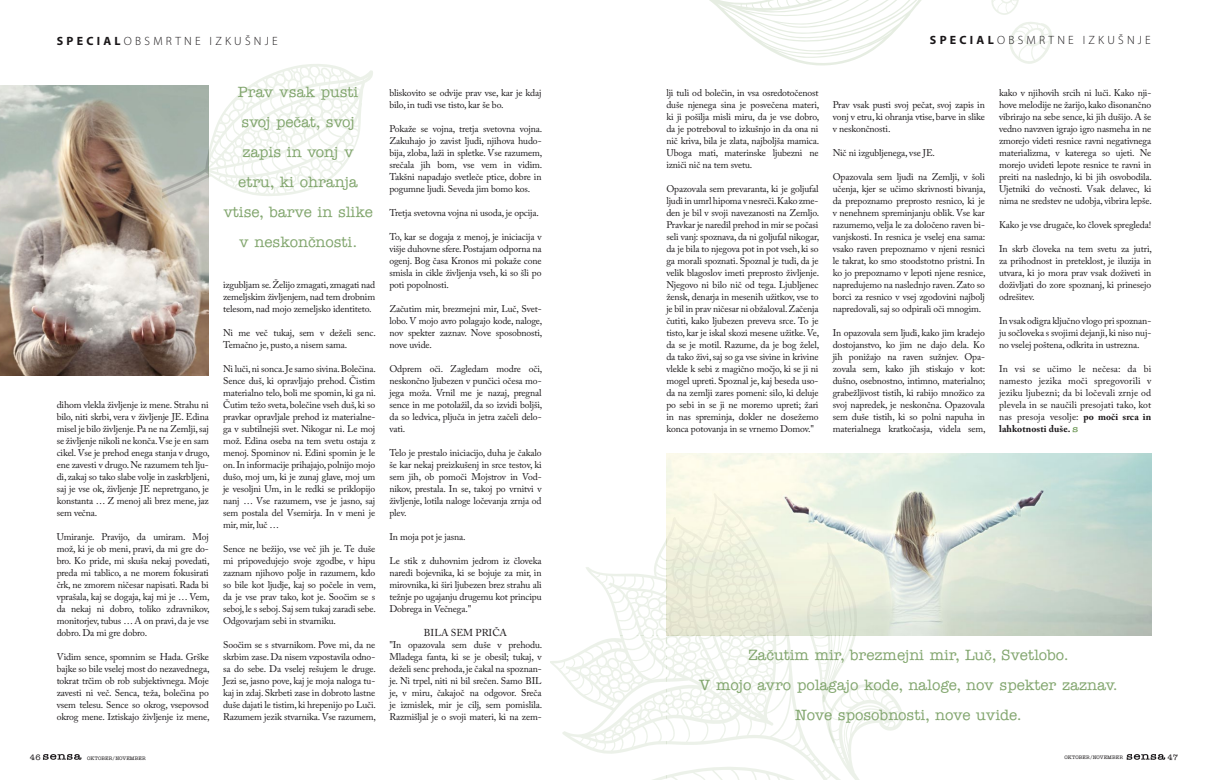
<style>
.page{position:relative;width:1208px;height:780px;background:#fff}
.page>*{position:absolute;margin:0;border:0;box-sizing:border-box;transform-origin:0 0}
.t1{font:500 15px/30px "American Typewriter";color:#82a66e;text-align:center}
.t2{font:300 12px "Myriad Pro";letter-spacing:.27em;color:#1a1719}
.t3{font:10px "Adobe Caslon Pro";color:#1a1719}
.t4{font:9.7px/12px "Adobe Caslon Pro";letter-spacing:-.015em;color:#1a1719;text-align:justify}
.t5{font:500 8px "American Typewriter";color:#1a1719}
.t6{font:500 5px "American Typewriter";letter-spacing:.025em;color:#1a1719}
.s1{font-weight:700}
</style>
<div class="page">
<svg style="left:1126px;top:754px;width:39px;height:5px"></svg>
<svg style="left:43px;top:754px;width:38px;height:5px"></svg>
<img style="left:0;top:85px;width:209px;height:291px">
<img style="left:666px;top:454px;width:485px;height:181px">
<svg style="left:1072px;top:427px;width:5px;height:5px"></svg>
<svg style="left:550px;top:492px;width:369px;height:288px"></svg>
<svg style="left:162px;top:64px;width:211px;height:208px"></svg>
<svg style="left:709px;top:0;width:213px;height:66px"></svg>
<svg style="left:1009px;top:22px;width:43px;height:42px"></svg>
<svg style="left:991px;top:0;width:28px;height:15px"></svg>
<p class="t2" style="left:57px;top:34px;width:222px"><span class="s1">SPECIAL</span>OBSMRTNE IZKUŠNJE</p>
<p class="t2" style="left:930px;top:33px;width:222px"><span class="s1">SPECIAL</span>OBSMRTNE IZKUŠNJE</p>
<p class="t4" style="left:57px;top:399px;width:154px">dihom vlekla življenje iz mene. Strahu ni bilo, niti skrbi, vera v življenje JE. Edina misel je bilo življenje. Pa ne na Zemlji, saj se življenje nikoli ne konča. Vse je en sam cikel. Vse je prehod enega stanja v drugo, ene zavesti v drugo. Ne razumem teh lju&shy;di, zakaj so tako slabe volje in zaskrbljeni, saj je vse ok, življenje JE nepretrgano, je konstanta … Z menoj ali brez mene, jaz sem večna.</p>
<p class="t4" style="left:57px;top:531px;width:154px">Umiranje. Pravijo, da umiram. Moj mož, ki je ob meni, pravi, da mi gre do&shy;bro. Ko pride, mi skuša nekaj povedati, preda mi tablico, a ne morem fokusirati črk, ne zmorem ničesar napisati. Rada bi vprašala, kaj se dogaja, kaj mi je … Vem, da nekaj ni dobro, toliko zdravnikov, monitorjev, tubus … A on pravi, da je vse dobro. Da mi gre dobro.</p>
<p class="t4" style="left:57px;top:651px;width:154px">Vidim sence, spomnim se Hada. Grške bajke so bile vselej most do nezavednega, tokrat trčim ob rob subjektivnega. Moje zavesti ni več. Senca, teža, bolečina po vsem telesu. Sence so okrog, vsepovsod okrog mene. Iztiskajo življenje iz mene,</p>
<p class="t1" style="left:223px;top:77px;width:151px">Prav vsak pusti svoj pečat, svoj zapis in vonj v etru, ki ohranja vtise, barve in slike v neskončnosti.</p>
<p class="t4" style="left:223px;top:279px;width:154px">izgubljam se. Želijo zmagati, zmagati nad zemeljskim življenjem, nad tem drobnim telesom, nad mojo zemeljsko identiteto.</p>
<p class="t4" style="left:223px;top:327px;width:154px">Ni me več tukaj, sem v deželi senc.<br>Temačno je, pusto, a nisem sama.</p>
<p class="t4" style="left:223px;top:363px;width:154px">Ni luči, ni sonca. Je samo sivina. Bolečina.<br>Sence duš, ki opravljajo prehod. Čistim materialno telo, boli me spomin, ki ga ni.<br>Čutim težo sveta, bolečine vseh duš, ki so pravkar opravljale prehod iz materialne&shy;ga v subtilnejši svet. Nikogar ni. Le moj mož. Edina oseba na tem svetu ostaja z menoj. Spominov ni. Edini spomin je le on. In informacije prihajajo, polnijo mojo dušo, moj um, ki je zunaj glave, moj um je vesoljni Um, in le redki se priklopijo nanj … Vse razumem, vse je jasno, saj sem postala del Vsemirja. In v meni je mir, mir, luč …</p>
<p class="t4" style="left:223px;top:543px;width:154px">Sence ne bežijo, vse več jih je. Te duše mi pripovedujejo svoje zgodbe, v hipu zaznam njihovo polje in razumem, kdo so bile kot ljudje, kaj so počele in vem, da je vse prav tako, kot je. Soočim se s seboj, le s seboj. Saj sem tukaj zaradi sebe.<br>Odgovarjam sebi in stvarniku.</p>
<p class="t4" style="left:223px;top:639px;width:154px">Soočim se s stvarnikom. Pove mi, da ne skrbim zase. Da nisem vzpostavila odno&shy;sa do sebe. Da vselej rešujem le druge.<br>Jezi se, jasno pove, kaj je moja naloga tu&shy;kaj in zdaj. Skrbeti zase in dobroto lastne duše dajati le tistim, ki hrepenijo po Luči.<br>Razumem jezik stvarnika. Vse razumem,</p>
<p class="t4" style="left:389px;top:87px;width:154px">bliskovito se odvije prav vse, kar je kdaj bilo, in tudi vse tisto, kar še bo.</p>
<p class="t4" style="left:389px;top:123px;width:154px">Pokaže se vojna, tretja svetovna vojna.<br>Zakuhajo jo zavist ljudi, njihova hudo&shy;bija, zloba, laži in spletke. Vse razumem, srečala jih bom, vse vem in vidim.<br>Takšni napadajo svetleče ptice, dobre in pogumne ljudi. Seveda jim bomo kos.</p>
<p class="t4" style="left:389px;top:207px;width:151px">Tretja svetovna vojna ni usoda, je opcija.</p>
<p class="t4" style="left:389px;top:231px;width:154px">To, kar se dogaja z menoj, je iniciacija v višje duhovne sfere. Postajam odporna na ogenj. Bog časa Kronos mi pokaže cone smisla in cikle življenja vseh, ki so šli po poti popolnosti.</p>
<p class="t4" style="left:389px;top:303px;width:154px">Začutim mir, brezmejni mir, Luč, Svet&shy;lobo. V mojo avro polagajo kode, naloge, nov spekter zaznav. Nove sposobnosti, nove uvide.</p>
<p class="t4" style="left:389px;top:363px;width:154px">Odprem oči. Zagledam modre oči, neskončno ljubezen v punčici očesa mo&shy;jega moža. Vrnil me je nazaj, pregnal sence in me potolažil, da so izvidi boljši, da so ledvica, pljuča in jetra začeli delo&shy;vati.</p>
<p class="t4" style="left:389px;top:447px;width:154px">Telo je prestalo iniciacijo, duha je čakalo še kar nekaj preizkušenj in srce testov, ki sem jih, ob pomoči Mojstrov in Vod&shy;nikov, prestala. In se, takoj po vrnitvi v življenje, lotila naloge ločevanja zrnja od plev.</p>
<p class="t4" style="left:389px;top:531px;width:78px">In moja pot je jasna.</p>
<p class="t4" style="left:389px;top:555px;width:154px">Le stik z duhovnim jedrom iz človeka naredi bojevnika, ki se bojuje za mir, in mirovnika, ki širi ljubezen brez strahu ali težnje po ugajanju drugemu kot principu Dobrega in Večnega."</p>
<p class="t3" style="left:424px;top:627px;width:85px">BILA SEM PRIČA</p>
<p class="t4" style="left:389px;top:639px;width:154px">"In opazovala sem duše v prehodu.<br>Mladega fanta, ki se je obesil; tukaj, v deželi senc prehoda, je čakal na spoznan&shy;je. Ni trpel, niti ni bil srečen. Samo BIL je, v miru, čakajoč na odgovor. Sreča je izmislek, mir je cilj, sem pomislila.<br>Razmišljal je o svoji materi, ki na zem-</p>
<p class="t4" style="left:666px;top:87px;width:154px">lji tuli od bolečin, in vsa osredotočenost duše njenega sina je posvečena materi, ki ji pošilja misli miru, da je vse dobro, da je potreboval to izkušnjo in da ona ni nič kriva, bila je zlata, najboljša mamica.<br>Uboga mati, materinske ljubezni ne izniči nič na tem svetu.</p>
<p class="t4" style="left:666px;top:183px;width:154px">Opazovala sem prevaranta, ki je goljufal ljudi in umrl hipoma v nesreči. Kako zme&shy;den je bil v svoji navezanosti na Zemljo.<br>Pravkar je naredil prehod in mir se počasi seli vanj: spoznava, da ni goljufal nikogar, da je bila to njegova pot in pot vseh, ki so ga morali spoznati. Spoznal je tudi, da je velik blagoslov imeti preprosto življenje.<br>Njegovo ni bilo nič od tega. Ljubljenec žensk, denarja in mesenih užitkov, vse to je bil in prav ničesar ni obžaloval. Začenja čutiti, kako ljubezen preveva srce. To je tisto, kar je iskal skozi mesene užitke. Ve, da se je motil. Razume, da je bog želel, da tako živi, saj so ga vse sivine in krivine vlekle k sebi z magično močjo, ki se ji ni mogel upreti. Spoznal je, kaj beseda uso&shy;da na zemlji zares pomeni: silo, ki deluje po sebi in se ji ne moremo upreti; žari in nas spreminja, dokler ne dosežemo konca potovanja in se vrnemo Domov."</p>
<p class="t4" style="left:832px;top:99px;width:154px">Prav vsak pusti svoj pečat, svoj zapis in vonj v etru, ki ohranja vtise, barve in slike v neskončnosti.</p>
<p class="t4" style="left:832px;top:147px;width:104px">Nič ni izgubljenega, vse JE.</p>
<p class="t4" style="left:832px;top:171px;width:154px">Opazovala sem ljudi na Zemlji, v šoli učenja, kjer se učimo skrivnosti bivanja, da prepoznamo preprosto resnico, ki je v nenehnem spreminjanju oblik. Vse kar razumemo, velja le za določeno raven bi&shy;vanjskosti. In resnica je vselej ena sama: vsako raven prepoznamo v njeni resnici le takrat, ko smo stoodstotno pristni. In ko jo prepoznamo v lepoti njene resnice, napredujemo na naslednjo raven. Zato so borci za resnico v vsej zgodovini najbolj napredovali, saj so odpirali oči mnogim.</p>
<p class="t4" style="left:832px;top:327px;width:154px">In opazovala sem ljudi, kako jim kradejo dostojanstvo, ko jim ne dajo dela. Ko jih ponižajo na raven sužnjev. Opa&shy;zovala sem, kako jih stiskajo v kot: dušno, osebnostno, intimno, materialno; grabežljivost tistih, ki rabijo množico za svoj napredek, je neskončna. Opazovala sem duše tistih, ki so polni napuha in materialnega kratkočasja, videla sem,</p>
<p class="t4" style="left:999px;top:87px;width:154px">kako v njihovih srcih ni luči. Kako nji&shy;hove melodije ne žarijo, kako disonančno vibrirajo na sebe sence, ki jih dušijo. A še vedno navzven igrajo igro nasmeha in ne zmorejo videti resnice ravni negativnega materializma, v katerega so ujeti. Ne morejo uvideti lepote resnice te ravni in preiti na naslednjo, ki bi jih osvobodila.<br>Ujetniki do večnosti. Vsak delavec, ki nima ne sredstev ne udobja, vibrira lepše.</p>
<p class="t4" style="left:999px;top:219px;width:154px">Kako je vse drugače, ko človek spregleda!</p>
<p class="t4" style="left:999px;top:243px;width:154px">In skrb človeka na tem svetu za jutri, za prihodnost in preteklost, je iluzija in utvara, ki jo mora prav vsak doživeti in doživljati do zore spoznanj, ki prinesejo odrešitev.</p>
<p class="t4" style="left:999px;top:315px;width:154px">In vsak odigra ključno vlogo pri spoznan&shy;ju sočloveka s svojimi dejanji, ki niso nuj&shy;no vselej poštena, odkrita in ustrezna.</p>
<p class="t4" style="left:999px;top:363px;width:154px">In vsi se učimo le nečesa: da bi namesto jezika moči spregovorili v jeziku ljubezni; da bi ločevali zrnje od plevela in se naučili presojati tako, kot nas presoja vesolje: <span class="s1">po moči srca in lahkotnosti duše.</span></p>
<p class="t1" style="left:748px;top:640px;width:322px">Začutim mir, brezmejni mir, Luč, Svetlobo.</p>
<p class="t1" style="left:699px;top:670px;width:420px">V mojo avro polagajo kode, naloge, nov spekter zaznav.</p>
<p class="t1" style="left:795px;top:700px;width:228px">Nove sposobnosti, nove uvide.</p>
<p class="t5" style="left:30px;top:752px;width:12px">46</p>
<p class="t6" style="left:87px;top:755px;width:60px">OKTOBER/NOVEMBER</p>
<p class="t6" style="left:1064px;top:755px;width:60px">OKTOBER/NOVEMBER</p>
<p class="t5" style="left:1167px;top:752px;width:12px">47</p>
</div>
